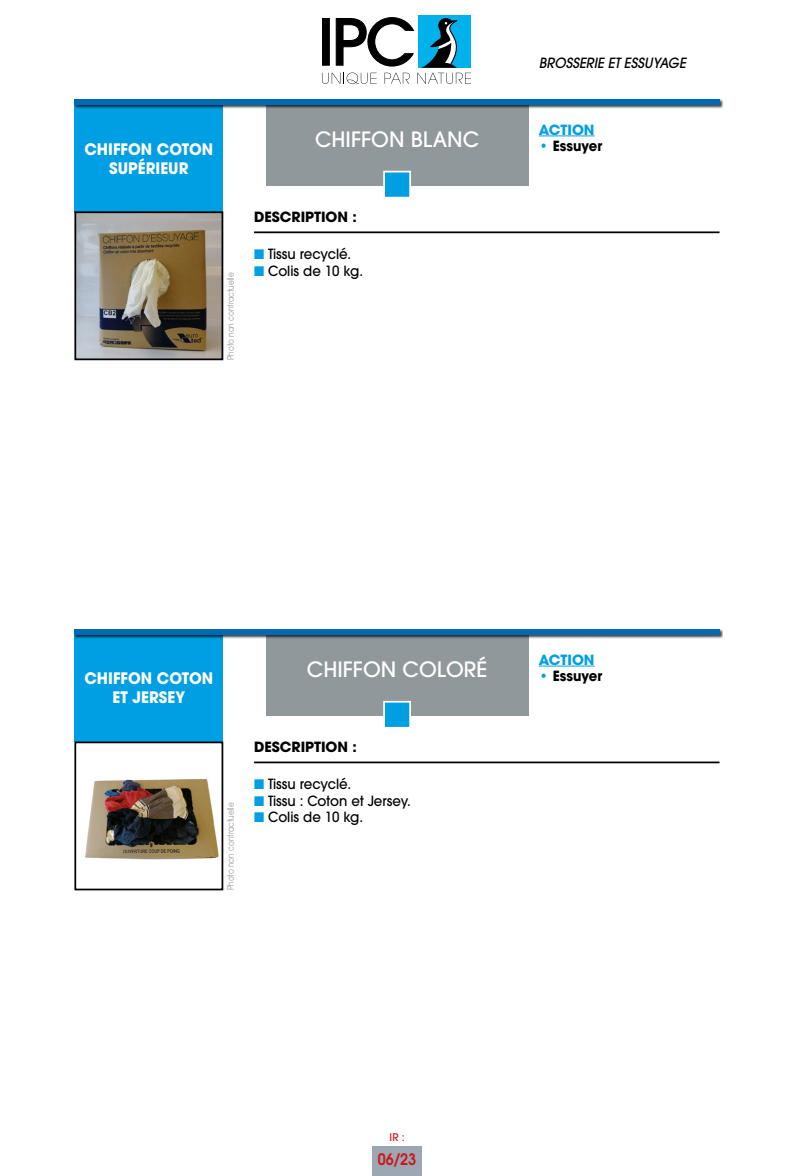
<style>
.page{position:relative;width:794px;height:1176px;background:#fff}
.page>*{position:absolute;margin:0;border:0;box-sizing:border-box;transform-origin:0 0}
.t1{font:500 21px "ITC Avant Garde Std";color:#fff}
.t2{font:700 15.75px/18.9px "ITC Avant Garde Std";color:#fff;text-align:center;scale:.95 1}
.t3{font:600 15.75px "ITC Avant Garde Std";color:#cd1719;scale:.9 1}
.t4{font:500 14px "ITC Avant Garde Std";color:#000;scale:.95 1}
.t5{font:700 14px "ITC Avant Garde Std";color:#000}
.t6{font:italic 500 14px "ITC Avant Garde Std";color:#000;scale:.95 1}
.t7{font:700 14px "ITC Avant Garde Std";color:#000;scale:.95 1}
.t8{font:700 14px "ITC Avant Garde Std";color:#009fe3}
.t9{font:500 10.5px "ITC Avant Garde Std";color:#cd1719}
.t10{font:8.75px "ITC Avant Garde Std";color:#91989c;scale:.85 1}
.s1{color:#009fe3}
</style>
<div class="page">
<div style="left:372px;top:1146px;width:50px;height:30px;background:#9ca7b3"></div>
<div style="left:74px;top:104px;width:149px;height:108px;background:#009fe3"></div>
<div style="left:74px;top:633px;width:149px;height:108px;background:#009fe3"></div>
<div style="left:266px;top:99px;width:262px;height:87px;background:#91989c"></div>
<div style="left:266px;top:629px;width:262px;height:87px;background:#91989c"></div>
<div style="left:74px;top:98px;width:649px;height:10px;background:#000;opacity:.75"></div>
<div style="left:74px;top:99px;width:645px;height:6px;background:#0069b4"></div>
<div style="left:74px;top:628px;width:649px;height:10px;background:#000;opacity:.75"></div>
<div style="left:74px;top:629px;width:645px;height:6px;background:#0069b4"></div>
<div style="left:418px;top:15px;width:53px;height:53px;background:#00b1eb"></div>
<svg style="left:322px;top:17px;width:149px;height:67px"></svg>
<div style="left:383px;top:171px;width:28px;height:27px;background:#009fe3;border:2px solid #fff"></div>
<div style="left:383px;top:701px;width:28px;height:27px;background:#009fe3;border:2px solid #fff"></div>
<img style="left:77px;top:214px;width:143px;height:143px">
<div style="left:74px;top:211px;width:149px;height:149px;border:2px solid #000"></div>
<img style="left:85px;top:779px;width:134px;height:81px">
<div style="left:74px;top:741px;width:149px;height:149px;border:2px solid #000"></div>
<hr style="left:254px;top:231px;width:465px;height:2px;background:#000">
<hr style="left:254px;top:761px;width:465px;height:2px;background:#000">
<hr style="left:539px;top:136px;width:55px;height:1px;background:#009fe3">
<hr style="left:539px;top:666px;width:55px;height:1px;background:#009fe3">
<p class="t2" style="left:84px;top:139px;width:137px">CHIFFON COTON<br>SUPÉRIEUR</p>
<p class="t10" style="left:225px;top:360px;width:105px;rotate:-90deg">Photo non contractuelle</p>
<p class="t1" style="left:315px;top:126px;width:165px">CHIFFON BLANC</p>
<p class="t5" style="left:254px;top:207px;width:104px">DESCRIPTION :</p>
<p class="t4" style="left:254px;top:245px;width:104px"><span class="s1">■</span> Tissu recyclé.</p>
<p class="t4" style="left:254px;top:261px;width:116px"><span class="s1">■</span> Colis de 10 kg.</p>
<p class="t6" style="left:539px;top:54px;width:156px">BROSSERIE ET ESSUYAGE</p>
<p class="t8" style="left:539px;top:120px;width:57px">ACTION</p>
<p class="t7" style="left:539px;top:137px;width:68px"><span class="s1">•</span> Essuyer</p>
<p class="t2" style="left:84px;top:668px;width:137px">CHIFFON COTON</p>
<p class="t2" style="left:113px;top:687px;width:78px">ET JERSEY</p>
<p class="t10" style="left:225px;top:890px;width:105px;rotate:-90deg">Photo non contractuelle</p>
<p class="t1" style="left:307px;top:656px;width:182px">CHIFFON COLORÉ</p>
<p class="t5" style="left:254px;top:737px;width:104px">DESCRIPTION :</p>
<p class="t4" style="left:254px;top:775px;width:104px"><span class="s1">■</span> Tissu recyclé.</p>
<p class="t4" style="left:254px;top:791px;width:167px"><span class="s1">■</span> Tissu : Coton et Jersey.</p>
<p class="t4" style="left:254px;top:808px;width:116px"><span class="s1">■</span> Colis de 10 kg.</p>
<p class="t8" style="left:539px;top:650px;width:57px">ACTION</p>
<p class="t7" style="left:539px;top:667px;width:68px"><span class="s1">•</span> Essuyer</p>
<p class="t9" style="left:390px;top:1130px;width:16px">IR :</p>
<p class="t3" style="left:378px;top:1149px;width:44px">06/23</p>
</div>
